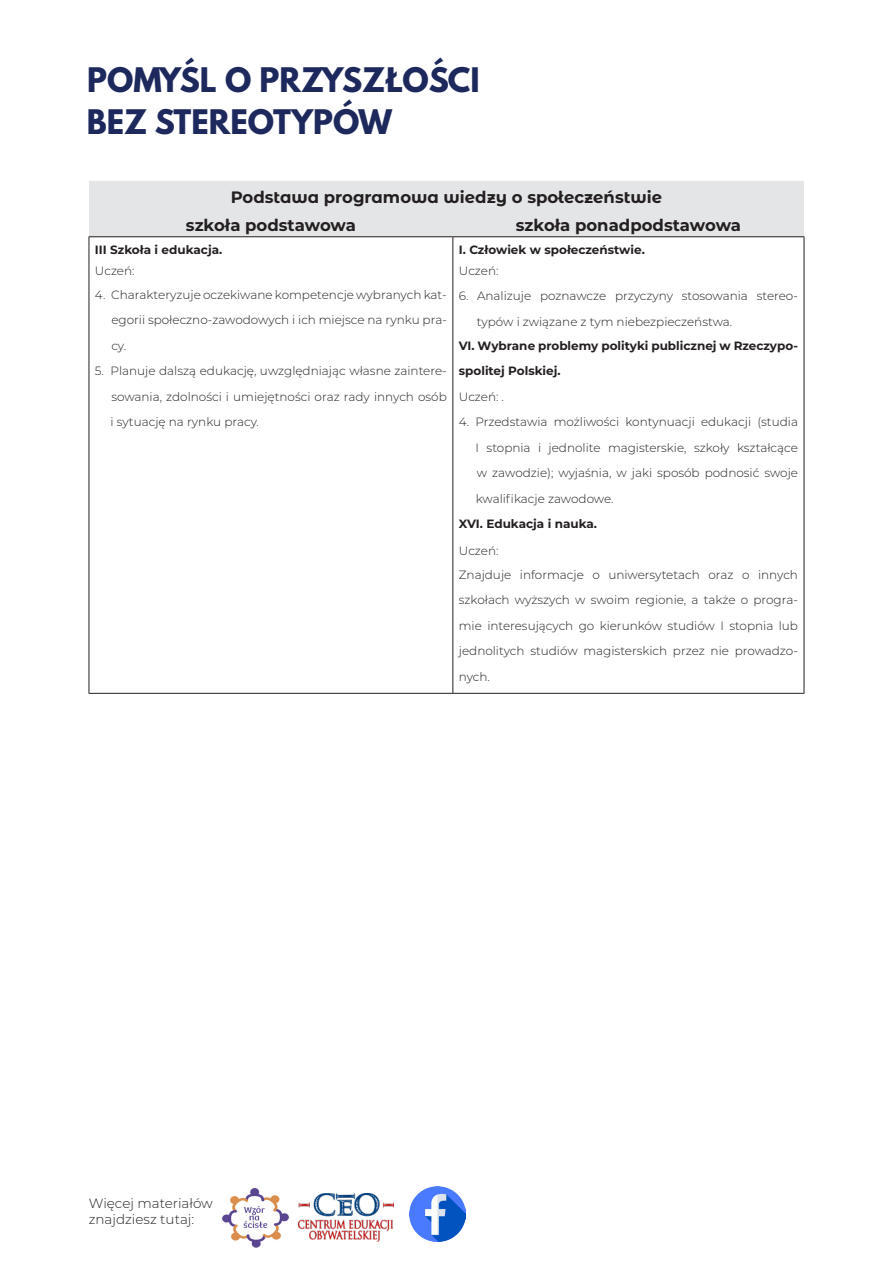
<style>
.page{position:relative;width:893px;height:1263px;background:#fff}
.page>*{position:absolute;margin:0;border:0;box-sizing:border-box;transform-origin:0 0}
.t1{font:700 30px/42px "League Spartan";color:#1d285c}
.t2{font:700 16.5px "Montserrat Alternates";color:#231f20}
.t3{font:700 16.5px "Montserrat";color:#231f20}
.t4{font:300 13.5px/16.2px "Montserrat";color:#231f20}
.t5{font:300 12px/25.5px "Montserrat";color:#231f20;text-align:justify}
.t6{font:700 12px/25.5px "Montserrat";color:#231f20}
</style>
<div class="page">
<div style="left:89px;top:181px;width:715px;height:55px;background:#e4e5e7"></div>
<hr style="left:89px;top:236px;width:364px;height:1px;background:#231f20">
<hr style="left:89px;top:237px;width:1px;height:456px;background:#231f20">
<hr style="left:453px;top:236px;width:351px;height:1px;background:#231f20">
<hr style="left:452px;top:237px;width:1px;height:456px;background:#231f20">
<hr style="left:804px;top:237px;width:1px;height:456px;background:#231f20">
<hr style="left:89px;top:693px;width:364px;height:1px;background:#231f20">
<hr style="left:453px;top:693px;width:351px;height:1px;background:#231f20">
<img style="left:222px;top:1188px;width:67px;height:60px">
<img style="left:299px;top:1193px;width:95px;height:48px">
<img style="left:409px;top:1186px;width:56px;height:56px">
<h1 class="t1" style="left:87px;top:58px;width:394px">POMYŚL O PRZYSZŁOŚCI<br>BEZ STEREOTYPÓW</h1>
<h2 class="t2" style="left:231px;top:185px;width:433px">Podstawa programowa wiedzy o społeczeństwie</h2>
<h2 class="t3" style="left:186px;top:213px;width:171px">szkoła podstawowa</h2>
<h2 class="t3" style="left:516px;top:213px;width:227px">szkoła ponadpodstawowa</h2>
<p class="t6" style="left:95px;top:237px;width:129px">III Szkoła i edukacja.</p>
<p class="t5" style="left:95px;top:257px;width:41px">Uczeń:</p>
<p class="t5" style="left:111px;top:281px;width:337px;text-indent:-16px">4. Charakteryzuje oczekiwane kompetencje wybranych kat&shy;egorii społeczno-zawodowych i ich miejsce na rynku pra&shy;cy.</p>
<p class="t5" style="left:111px;top:358px;width:338px;text-indent:-16px">5. Planuje dalszą edukację, uwzględniając własne zaintere&shy;sowania, zdolności i umiejętności oraz rady innych osób i sytuację na rynku pracy.</p>
<p class="t6" style="left:459px;top:237px;width:187px">I. Człowiek w społeczeństwie.</p>
<p class="t5" style="left:459px;top:257px;width:41px">Uczeń:</p>
<p class="t5" style="left:477px;top:283px;width:323px;text-indent:-18px">6. Analizuje poznawcze przyczyny stosowania stereo&shy;typów i związane z tym niebezpieczeństwa.</p>
<p class="t6" style="left:459px;top:332px;width:341px">VI. Wybrane problemy polityki publicznej w Rzeczypo&shy;spolitej Polskiej.</p>
<p class="t5" style="left:459px;top:383px;width:47px">Uczeń: .</p>
<p class="t5" style="left:476px;top:409px;width:324px;text-indent:-17px">4. Przedstawia możliwości kontynuacji edukacji (studia I stopnia i jednolite magisterskie, szkoły kształcące w zawodzie); wyjaśnia, w jaki sposób podnosić swoje kwalifikacje zawodowe.</p>
<p class="t6" style="left:459px;top:511px;width:140px">XVI. Edukacja i nauka.</p>
<p class="t5" style="left:459px;top:538px;width:341px;line-height:24px">Uczeń:<br>Znajduje informacje o uniwersytetach oraz o innych</p>
<p class="t5" style="left:459px;top:587px;width:341px">szkołach wyższych w swoim regionie, a także o progra&shy;mie interesujących go kierunków studiów I stopnia lub jednolitych studiów magisterskich przez nie prowadzo&shy;nych.</p>
<p class="t4" style="left:89px;top:1195px;width:126px">Więcej materiałów znajdziesz tutaj:</p>
</div>
